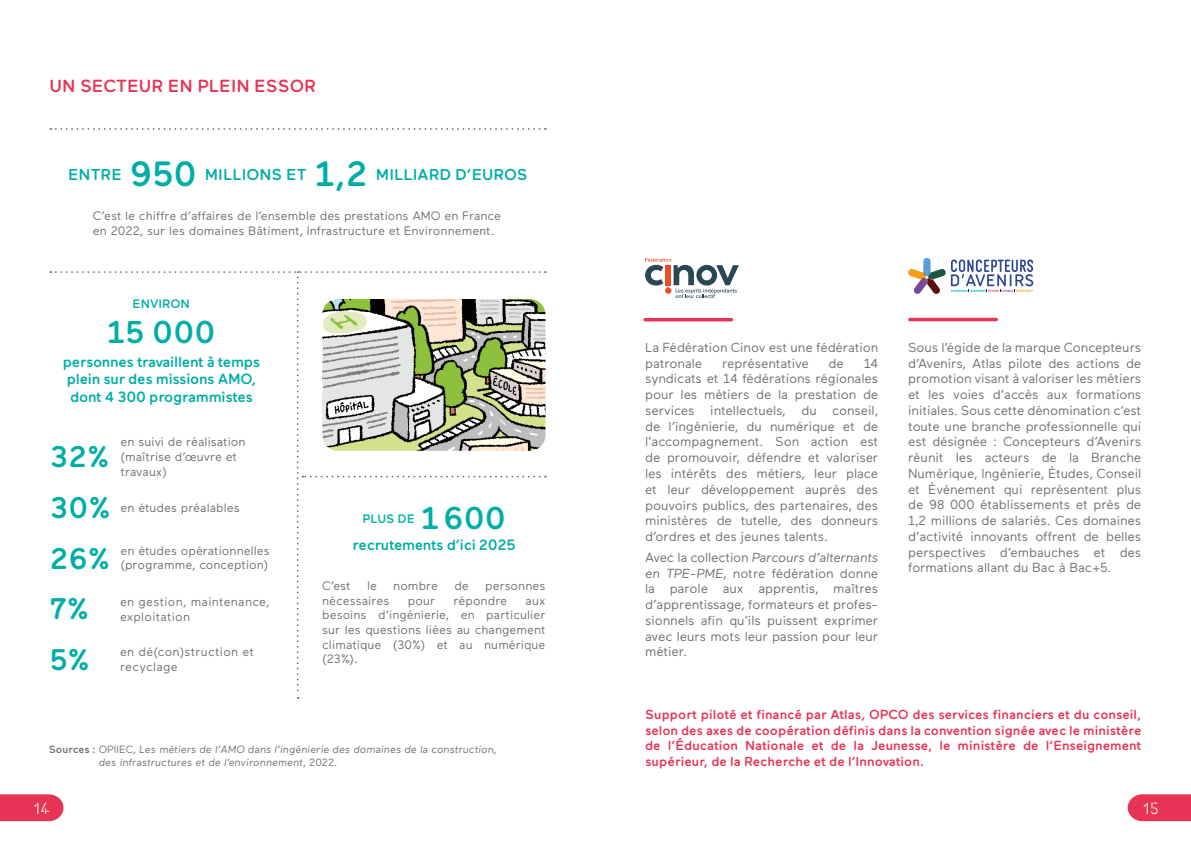
<style>
.page{position:relative;width:1191px;height:844px;background:#fff}
.page>*{position:absolute;margin:0;border:0;box-sizing:border-box;transform-origin:0 0}
.t1{font:500 35px "Maax Rounded";color:#00aea6}
.t2{font:500 31.5px "Maax Rounded";color:#00aea6}
.t3{font:500 29.75px "Maax Rounded";color:#00aea6}
.t4{font:500 17.5px "Maax Rounded";color:#e73454}
.t5{font:17.32px "Fafiec Octa";color:#fff}
.t6{font:500 15.75px "Maax Rounded";color:#00aea6}
.t7{font:500 14.88px/17.8px "Maax Rounded";letter-spacing:-.02em;color:#00aea6}
.t8{font:13.12px/15.8px "Maax Rounded";letter-spacing:-.01em;color:#70706f;text-align:justify}
.t9{font:500 13.12px/15.8px "Maax Rounded";color:#e73454;text-align:justify}
.t10{font:12.25px/14.7px "Maax Rounded";color:#70706f}
.t11{font:12.25px/14.7px "Maax Rounded";letter-spacing:.02em;color:#70706f}
.t12{font:500 12.25px "Maax Rounded";color:#00aea6}
.t13{font:italic 10.5px/12.6px "Maax Rounded";color:#70706f}
.s1{font-weight:500;font-style:normal}
.s2{font-style:normal}
.s3{font-style:italic}
</style>
<div class="page">
<svg style="left:1127px;top:794px;width:64px;height:26px;background:#e8415f"></svg>
<svg style="left:0;top:794px;width:63px;height:26px;background:#e83e5c"></svg>
<svg style="left:50px;top:128px;width:489px;height:2px"></svg>
<svg style="left:50px;top:271px;width:496px;height:427px"></svg>
<hr style="left:910px;top:318px;width:86px;height:3px;background:#e73454">
<svg style="left:908px;top:258px;width:125px;height:36px"></svg>
<hr style="left:645px;top:318px;width:86px;height:3px;background:#e73454">
<svg style="left:645px;top:258px;width:94px;height:40px"></svg>
<div style="left:665px;top:287px;width:6px;height:7px;background:#e94e25;border-radius:50%"></div>
<div style="left:665px;top:265px;width:6px;height:20px;background:#e94e25"></div>
<img style="left:322px;top:299px;width:223px;height:151px">
<p class="t4" style="left:50px;top:76px;width:268px">UN SECTEUR EN PLEIN ESSOR</p>
<p class="t6" style="left:68px;top:166px;width:55px">ENTRE</p>
<p class="t1" style="left:130px;top:154px;width:69px">950</p>
<p class="t6" style="left:205px;top:166px;width:103px">MILLIONS ET</p>
<p class="t1" style="left:314px;top:154px;width:55px">1,2</p>
<p class="t6" style="left:376px;top:166px;width:153px">MILLIARD D’EUROS</p>
<p class="t10" style="left:93px;top:209px;width:410px">C’est le chiffre d’affaires de l’ensemble des prestations AMO en France en 2022, sur les domaines Bâtiment, Infrastructure et Environnement.</p>
<p class="t12" style="left:132px;top:297px;width:59px">ENVIRON</p>
<p class="t2" style="left:107px;top:314px;width:110px">15 000</p>
<p class="t7" style="left:63px;top:352px;width:199px">personnes travaillent à temps plein sur des missions AMO, dont 4 300 programmistes</p>
<p class="t3" style="left:50px;top:440px;width:61px">32%</p>
<p class="t10" style="left:121px;top:434px;width:126px">en suivi de réalisation (maîtrise d’œuvre et travaux)</p>
<p class="t3" style="left:50px;top:490px;width:63px">30%</p>
<p class="t10" style="left:121px;top:499px;width:121px">en études préalables</p>
<p class="t3" style="left:50px;top:541px;width:62px">26%</p>
<p class="t10" style="left:121px;top:543px;width:151px">en études opérationnelles (programme, conception)</p>
<p class="t3" style="left:49px;top:592px;width:41px">7%</p>
<p class="t11" style="left:120px;top:594px;width:151px">en gestion, maintenance, exploitation</p>
<p class="t3" style="left:49px;top:642px;width:42px">5%</p>
<p class="t11" style="left:120px;top:644px;width:135px">en dé(con)struction et recyclage</p>
<p class="t12" style="left:362px;top:511px;width:54px">PLUS DE</p>
<p class="t2" style="left:421px;top:500px;width:86px">1600</p>
<p class="t7" style="left:352px;top:536px;width:165px">recrutements d’ici 2025</p>
<p class="t10" style="left:322px;top:578px;width:30px">C’est</p>
<p class="t10" style="left:367px;top:578px;width:11px">le</p>
<p class="t10" style="left:393px;top:578px;width:46px">nombre</p>
<p class="t10" style="left:454px;top:578px;width:16px">de</p>
<p class="t10" style="left:485px;top:578px;width:62px">personnes</p>
<p class="t10" style="left:322px;top:592px;width:69px">nécessaires</p>
<p class="t10" style="left:408px;top:592px;width:29px">pour</p>
<p class="t10" style="left:453px;top:592px;width:55px">répondre</p>
<p class="t10" style="left:322px;top:592px;width:225px;text-align:justify;text-indent:203px">aux besoins d’ingénierie, en particulier sur les questions liées au changement climatique (30%) et au numérique (23%).</p>
<p class="t13" style="left:99px;top:743px;width:399px;text-indent:-50px"><span class="s1">Sources :</span> <span class="s2">OPIIEC,</span> Les métiers de l’AMO dans l’ingénierie des domaines de la construction, des infrastructures et de l’environnement<span class="s2">, 2022.</span></p>
<p class="t8" style="left:645px;top:339px;width:235px">La Fédération Cinov est une fédération patronale</p>
<p class="t8" style="left:722px;top:355px;width:88px">représentative</p>
<p class="t8" style="left:828px;top:355px;width:17px">de</p>
<p class="t8" style="left:645px;top:355px;width:235px;text-indent:218px">14 syndicats et 14 fédérations régionales pour les métiers de la prestation de services intellectuels, du conseil, de l’ingénierie, du numérique et de l’accompagnement. Son action est de promouvoir, défendre et valoriser les intérêts des métiers, leur place et leur développement auprès des pouvoirs publics, des partenaires, des ministères de tutelle, des donneurs d’ordres et des jeunes talents.</p>
<p class="t8" style="left:645px;top:549px;width:235px">Avec la collection <span class="s3">Parcours d’alternants en TPE-PME</span>, notre fédération donne la parole aux apprentis, maîtres d’apprentissage, formateurs et profes&shy;sionnels afin qu’ils puissent exprimer avec leurs mots leur passion pour leur métier.</p>
<p class="t8" style="left:908px;top:339px;width:235px">Sous l’égide de la marque Concepteurs d’Avenirs, Atlas pilote des actions de promotion visant à valoriser les métiers et les voies d’accès aux formations initiales. Sous cette dénomination c’est toute une branche professionnelle qui est désignée : Concepteurs d’Avenirs réunit les acteurs de la Branche Numérique, Ingénierie, Études, Conseil et Événement qui représentent plus de 98 000 établissements et près de 1,2 millions de salariés. Ces domaines d’activité innovants offrent de belles perspectives d’embauches et des formations allant du Bac à Bac+5.</p>
<p class="t9" style="left:645px;top:706px;width:498px">Support piloté et financé par Atlas, OPCO des services financiers et du conseil, selon des axes de coopération définis dans la convention signée avec le ministère de l’Éducation Nationale et de la Jeunesse, le ministère de l’Enseignement supérieur, de la Recherche et de l’Innovation.</p>
<h3 class="t5" style="left:32px;top:798px;width:19px">14</h3>
<h3 class="t5" style="left:1141px;top:798px;width:19px">15</h3>
</div>
